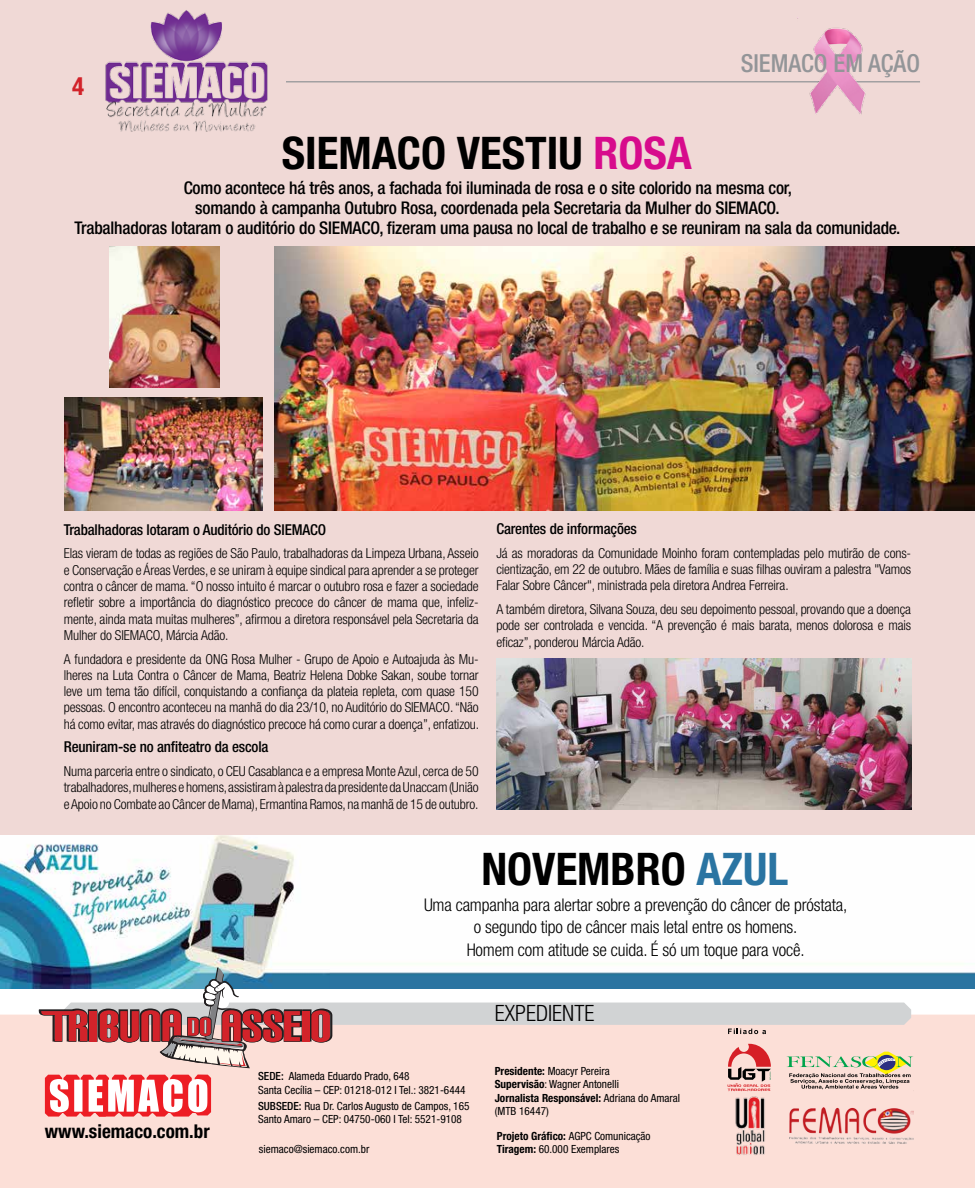
<style>
.page{position:relative;width:975px;height:1188px;background:#fff}
.page>*{position:absolute;margin:0;border:0;box-sizing:border-box;transform-origin:0 0}
.t1{font:700 condensed 45px "Helvetica Neue LT Std";color:#000}
.t2{font:700 condensed 25px "Helvetica Neue LT Std";color:#d2232a}
.t3{font:500 condensed 24.88px "Helvetica Neue LT Std";color:#939598}
.t4{font:300 condensed 22.5px "Helvetica Neue LT Std";color:#000}
.t5{font:700 condensed 19px "Helvetica Neue LT Std";color:#000}
.t6{font:500 condensed 17.5px/20px "Helvetica Neue LT Std";letter-spacing:-.01em;color:#000}
.t7{font:300 condensed 17.5px/22.5px "Helvetica Neue LT Std";letter-spacing:-.01em;color:#000;text-align:center}
.t8{font:500 condensed 15px "Helvetica Neue LT Std";letter-spacing:-.01em;color:#000}
.t9{font:300 condensed 13.75px/16.2px "Helvetica Neue LT Std";letter-spacing:-.01em;color:#000;text-align:justify}
.t10{font:condensed 11.25px/13.5px "Helvetica Neue LT Std";color:#000}
.t11{font:500 condensed 11.25px "Helvetica Neue LT Std";color:#000}
.s1{color:#d70b8c}
.s2{color:#2a74a2}
.s3{font-weight:500}
.s4{font-weight:700}
</style>
<div class="page">
<img style="left:0;top:834px;width:974px;height:154px">
<div style="left:0;top:0;width:974px;height:834px;background:#f0d9d6"></div>
<div style="left:0;top:1014px;width:974px;height:173px;background:#fcdfd7"></div>
<svg style="left:38px;top:966px;width:875px;height:150px"></svg>
<img style="left:789px;top:1107px;width:124px;height:35px">
<img style="left:729px;top:1093px;width:39px;height:65px">
<hr style="left:286px;top:81px;width:633px;height:1px;background:#939598">
<img style="left:274px;top:246px;width:700px;height:264px">
<img style="left:496px;top:658px;width:415px;height:151px">
<img style="left:64px;top:397px;width:198px;height:113px">
<img style="left:110px;top:246px;width:110px;height:141px">
<img style="left:105px;top:10px;width:163px;height:122px">
<img style="left:797px;top:17px;width:79px;height:97px">
<h2 class="t2" style="left:64px;top:65px;width:14px">4</h2>
<h2 class="t2" style="left:72px;top:71px;width:14px">4</h2>
<h1 class="t1" style="left:282px;top:125px;width:411px">SIEMACO VESTIU <span class="s1">ROSA</span></h1>
<h3 class="t3" style="left:740px;top:48px;width:13px">SIEMAC</h3>
<h3 class="t3" style="left:813px;top:48px;width:107px">O EM AçãO</h3>
<p class="t6" style="left:195px;top:177px;width:598px;text-indent:-12px">Como acontece há três anos, a fachada foi iluminada de rosa e o site colorido na mesma cor, somando à campanha Outubro Rosa, coordenada pela Secretaria da Mulher do SIEMAC</p>
<p class="t6" style="left:766px;top:197px;width:15px">O.</p>
<p class="t6" style="left:75px;top:217px;width:254px">Trabalhadoras lotaram o auditório do SIEMAC</p>
<p class="t6" style="left:370px;top:217px;width:531px">O, fizeram uma pausa no local de trabalho e se reuniram na sala da comunidade.</p>
<p class="t8" style="left:64px;top:520px;width:219px">Trabalhadoras lotaram o Auditório do SIEMAC</p>
<p class="t8" style="left:318px;top:520px;width:10px">O</p>
<p class="t9" style="left:64px;top:545px;width:416px">Elas vieram de todas as regiões de São Paulo, trabalhadoras da Limpeza Urbana, Asseio e Conservação e Áreas Verdes, e se uniram à equipe sindical para aprender a se proteger contra o câncer de mama. “O nosso intuito é marcar o outubro rosa e fazer a sociedade refletir sobre a importância do diagnóstico precoce do câncer de mama que, infeliz&shy;mente, ainda mata muitas mulheres”, afirmou a diretora responsável pela Secretaria da Mulher do SIEMACO, Márcia Adão.</p>
<p class="t9" style="left:64px;top:650px;width:417px">A fundadora e presidente da ONG Rosa Mulher - Grupo de Apoio e Autoajuda às Mu&shy;lheres na Luta Contra o Câncer de Mama, Beatriz Helena Dobke Sakan, soube tornar leve um tema tão difícil, conquistando a confiança da plateia repleta, com quase 150 pessoas. O encontro aconteceu na manhã do dia 23/10, no Auditório do SIEMACO. “Não há como evitar, mas através do diagnóstico precoce há como curar a doença”, enfatizou.</p>
<p class="t8" style="left:64px;top:737px;width:206px">Reuniram-se no anfiteatro da escola</p>
<p class="t9" style="left:64px;top:762px;width:416px">Numa parceria entre o sindicato, o CEU Casablanca e a empresa Monte Azul, cerca de 50 trabalhadores, mulheres e homens, assistiram à palestra da presidente da Unaccam (União e Apoio no Combate ao Câncer de Mama), Ermantina Ramos, na manhã de 15 de outubro.</p>
<p class="t8" style="left:496px;top:519px;width:142px">Carentes de informações</p>
<p class="t9" style="left:496px;top:544px;width:416px">Já as moradoras da Comunidade Moinho foram contempladas pelo mutirão de cons&shy;cientização, em 22 de outubro. Mães de família e suas filhas ouviram a palestra "Vamos Falar Sobre Câncer", ministrada pela diretora Andrea Ferreira.</p>
<p class="t9" style="left:496px;top:601px;width:416px">A também diretora, Silvana Souza, deu seu depoimento pessoal, provando que a doença pode ser controlada e vencida. “A prevenção é mais barata, menos dolorosa e mais eficaz”, ponderou Márcia Adão.</p>
<h1 class="t1" style="left:481px;top:841px;width:308px">NOVEMBRO <span class="s2">AZUL</span></h1>
<p class="t7" style="left:424px;top:892px;width:425px">Uma campanha para alertar sobre a prevenção do câncer de próstata, o segundo tipo de câncer mais letal entre os homens.<br>Homem com atitude se cuida. É só um toque para você.</p>
<h3 class="t5" style="left:45px;top:1119px;width:166px">www.siemaco.com.br</h3>
<p class="t11" style="left:258px;top:1068px;width:7px">SEDE</p>
<p class="t10" style="left:258px;top:1068px;width:209px;text-indent:23px"><span class="s3">:</span> Alameda Eduardo Prado, 648<br>Santa Cecília – CEP: 01218-012 I Tel.: 3821-6444</p>
<p class="t11" style="left:258px;top:1098px;width:7px">SUBSEDE</p>
<p class="t10" style="left:258px;top:1098px;width:213px;text-indent:41px"><span class="s3">:</span> Rua Dr. Carlos Augusto de Campos, 165<br>Santo Amaro – CEP: 04750-060 I Tel: 5521-9108</p>
<p class="t10" style="left:259px;top:1141px;width:112px">siemaco@siemaco.com.br</p>
<h3 class="t4" style="left:495px;top:1000px;width:91px">Expediente</h3>
<p class="t10" style="left:494px;top:1063px;width:187px"><span class="s4">Presidente:</span> Moacyr Pereira<br><span class="s4">Supervisão</span>: Wagner Antonelli<br><span class="s4">Jornalista Responsável:</span> Adriana do Amaral (MTB 16447)</p>
<p class="t10" style="left:497px;top:1128px;width:155px"><span class="s4">Projeto Gráfico:</span> AGPC Comunicação<br><span class="s4">Tiragem:</span> 60.000 Exemplares</p>
</div>
